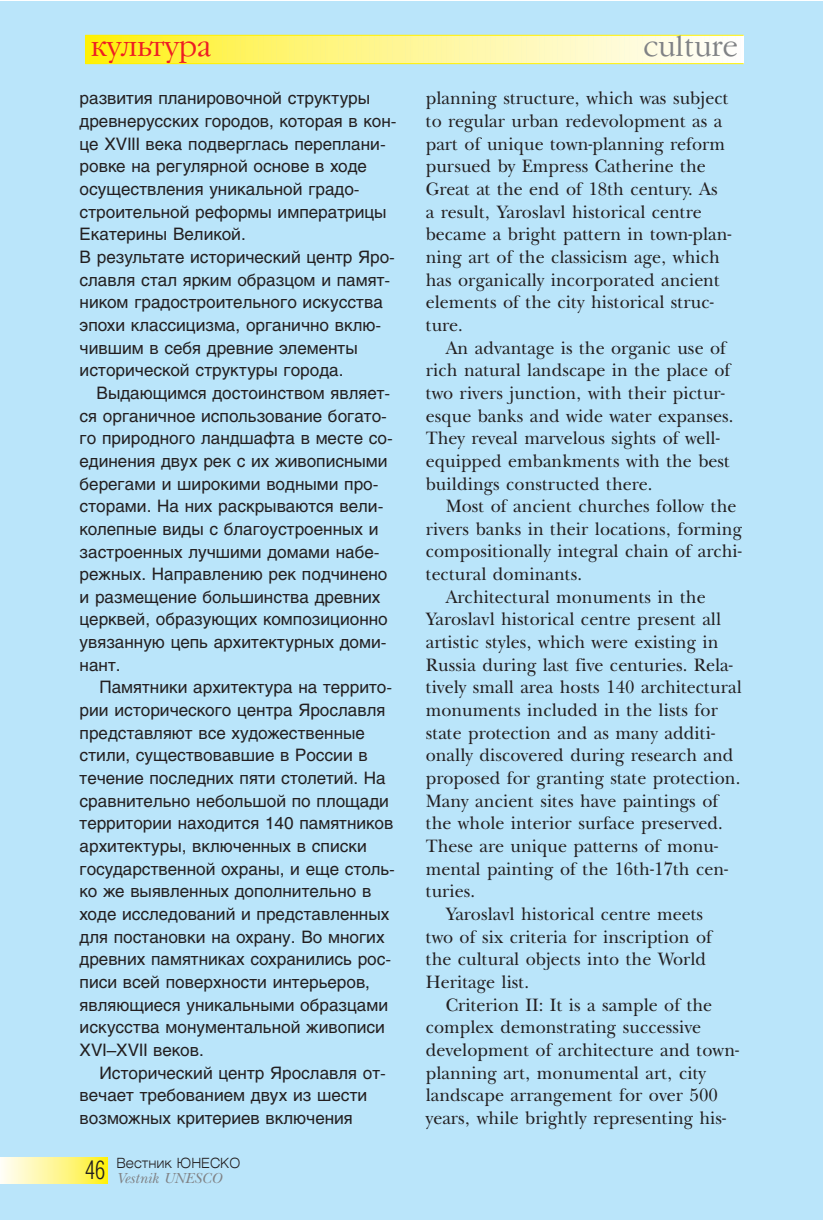
<style>
.page{position:relative;width:823px;height:1220px;background:#fff}
.page>*{position:absolute;margin:0;border:0;box-sizing:border-box;transform-origin:0 0}
.t1{font:300 28px "Garamond C";color:#ee1d23}
.t2{font:300 28px "Garamond C";color:#808285}
.t3{font:18.4px/22.6px "New Baskerville C";color:#231f20;scale:.96 1}
.t4{font:17px/22.6px "Helios";color:#231f20}
.t5{font:italic 15px "New Baskerville C";color:#808285}
.t6{font:300 14px "Helios Ext";color:#231f20;scale:.9 1}
.s1{font-family:"Helios Cond";font-size:26px}
</style>
<div class="page">
<div style="left:0;top:1px;width:822px;height:1218px;background:#bae5fa"></div>
<svg style="left:85px;top:35px;width:659px;height:29px;background:#fef792"></svg>
<hr style="left:85px;top:63px;width:658px;height:1px;background:#fff101">
<hr style="left:85px;top:35px;width:658px;height:1px;background:#fff101">
<svg style="left:0;top:1157px;width:108px;height:25px;background:#fff790"></svg>
<h1 class="t1" style="left:91px;top:37px;width:122px">культура</h1>
<h1 class="t2" style="left:643px;top:37px;width:96px">culture</h1>
<p class="t4" style="left:79px;top:89px;width:318px">развития планировочной структуры древнерусских городов, которая в кон&shy;це ХVIII века подверглась переплани&shy;ровке на регулярной основе в ходе осуществления уникальной градо&shy;строительной реформы императрицы Екатерины Великой.<br>В результате исторический центр Яро&shy;славля стал ярким образцом и памят&shy;ником градостроительного искусства эпохи классицизма, органично вклю&shy;чившим в себя древние элементы исторической структуры города.</p>
<p class="t4" style="left:79px;top:383px;width:314px;text-indent:17px">Выдающимся достоинством являет&shy;ся органичное использование богато&shy;го природного ландшафта в месте со&shy;единения двух рек с их живописными берегами и широкими водными про&shy;сторами. На них раскрываются вели&shy;колепные виды с благоустроенных и застроенных лучшими домами набе&shy;режных. Направлению рек подчинено и размещение большинства древних церквей, образующих композиционно увязанную цепь архитектурных доми&shy;нант.</p>
<p class="t4" style="left:79px;top:677px;width:317px;text-indent:20px">Памятники архитектура на террито&shy;рии исторического центра Ярославля представляют все художественные стили, существовавшие в России в течение последних пяти столетий. На сравнительно небольшой по площади территории находится 140 памятников архитектуры, включенных в списки государственной охраны, и еще столь&shy;ко же выявленных дополнительно в ходе исследований и представленных для постановки на охрану. Во многих древних памятниках сохранились рос&shy;писи всей поверхности интерьеров, являющиеся уникальными образцами искусства монументальной живописи ХVI–ХVII веков.</p>
<p class="t4" style="left:79px;top:1062px;width:307px;text-indent:20px">Исторический центр Ярославля от&shy;вечает требованием двух из шести возможных критериев включения</p>
<p class="t6" style="left:85px;top:1157px;width:173px"><span class="s1">46</span> Вестник ЮНЕСКО</p>
<p class="t5" style="left:116px;top:1171px;width:107px">Vestnik UNESCO</p>
<p class="t3" style="left:425px;top:89px;width:320px">planning structure, which was subject to regular urban redevolopment as a part of unique town-planning reform pursued by Empress Catherine the Great at the end of 18th century. As<br>a result, Yaroslavl historical centre became a bright pattern in town-plan&shy;ning art of the classicism age, which has organically incorporated ancient elements of the city historical struc&shy;ture.</p>
<p class="t3" style="left:425px;top:338px;width:322px;text-indent:20px">An advantage is the organic use of rich natural landscape in the place of two rivers junction, with their pictur&shy;esque banks and wide water expanses.<br>They reveal marvelous sights of well&shy;equipped embankments with the best buildings constructed there.</p>
<p class="t3" style="left:445px;top:497px;width:304px">Most of ancient churches follow the</p>
<p class="t3" style="left:425px;top:520px;width:331px">rivers banks in their locations, forming</p>
<p class="t3" style="left:425px;top:542px;width:330px">compositionally integral chain of archi-</p>
<p class="t3" style="left:425px;top:565px;width:164px">tectural dominants.</p>
<p class="t3" style="left:445px;top:587px;width:272px">Architectural monuments in the</p>
<p class="t3" style="left:425px;top:610px;width:309px">Yaroslavl historical centre present all</p>
<p class="t3" style="left:425px;top:633px;width:306px">artistic styles, which were existing in</p>
<p class="t3" style="left:425px;top:655px;width:321px">Russia during last five centuries. Rela-</p>
<p class="t3" style="left:425px;top:678px;width:330px">tively small area hosts 140 architectural</p>
<p class="t3" style="left:425px;top:701px;width:306px">monuments included in the lists for</p>
<p class="t3" style="left:425px;top:723px;width:302px">state protection and as many additi-</p>
<p class="t3" style="left:425px;top:746px;width:322px">onally discovered during research and</p>
<p class="t3" style="left:425px;top:769px;width:329px">proposed for granting state protection.</p>
<p class="t3" style="left:425px;top:791px;width:306px">Many ancient sites have paintings of</p>
<p class="t3" style="left:425px;top:814px;width:311px">the whole interior surface preserved.</p>
<p class="t3" style="left:425px;top:836px;width:306px">These are unique patterns of monu-</p>
<p class="t3" style="left:425px;top:859px;width:316px">mental painting of the 16th-17th cen-</p>
<p class="t3" style="left:425px;top:882px;width:53px">turies.</p>
<p class="t3" style="left:445px;top:904px;width:269px">Yaroslavl historical centre meets</p>
<p class="t3" style="left:425px;top:927px;width:299px">two of six criteria for inscription of</p>
<p class="t3" style="left:425px;top:950px;width:293px">the cultural objects into the World</p>
<p class="t3" style="left:425px;top:972px;width:109px">Heritage list.</p>
<p class="t3" style="left:445px;top:995px;width:279px">Criterion II: It is a sample of the</p>
<p class="t3" style="left:425px;top:1018px;width:288px">complex demonstrating successive</p>
<p class="t3" style="left:425px;top:1040px;width:328px">development of architecture and town-</p>
<p class="t3" style="left:425px;top:1063px;width:293px">planning art, monumental art, city</p>
<p class="t3" style="left:425px;top:1086px;width:305px">landscape arrangement for over 500</p>
<p class="t3" style="left:425px;top:1108px;width:314px">years, while brightly representing his-</p>
</div>
